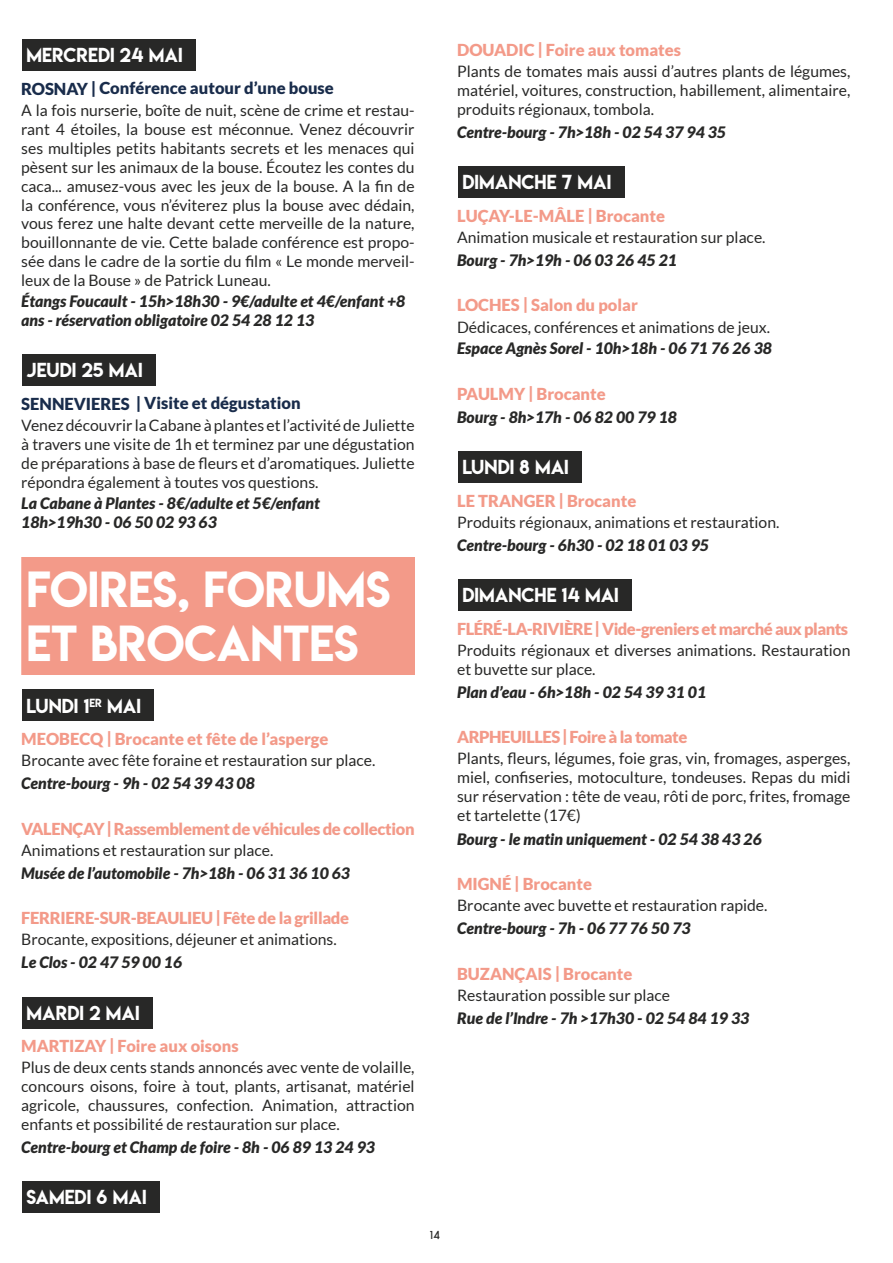
<style>
.page{position:relative;width:893px;height:1263px;background:#fff}
.page>*{position:absolute;margin:0;border:0;box-sizing:border-box;transform-origin:0 0}
.t1{font:45px/54px "Lemon Milk";color:#fff}
.t2{font:18px "Lemon Milk";color:#fff}
.t3{font:900 16.5px "Lato";color:#f39a89}
.t4{font:900 16.5px "Lato";letter-spacing:-.02em;color:#f39a89}
.t5{font:900 16.5px "Lato";letter-spacing:-.03em;color:#f39a89}
.t6{font:900 16.5px "Lato";color:#192c4b}
.t7{font:15.75px/18.9px "Lato";color:#282827;text-align:justify}
.t8{font:italic 900 15.75px/18.9px "Lato";color:#282827}
.t9{font:700 12px "Louis George Cafe";color:#282827}
</style>
<div class="page">
<div style="left:458px;top:166px;width:166px;height:32px;background:#282827"></div>
<div style="left:458px;top:451px;width:124px;height:32px;background:#282827"></div>
<div style="left:458px;top:579px;width:174px;height:32px;background:#282827"></div>
<div style="left:22px;top:39px;width:173px;height:32px;background:#282827"></div>
<div style="left:22px;top:354px;width:133px;height:32px;background:#282827"></div>
<div style="left:21px;top:557px;width:394px;height:118px;background:#f39a89"></div>
<div style="left:22px;top:689px;width:132px;height:32px;background:#282827"></div>
<div style="left:22px;top:996px;width:130px;height:32px;background:#282827"></div>
<div style="left:22px;top:1181px;width:137px;height:32px;background:#282827"></div>
<p class="t2" style="left:27px;top:43px;width:158px">MERCREDI 24 MAI</p>
<p class="t6" style="left:21px;top:79px;width:314px">ROSNAY | Conférence autour d’une bouse</p>
<p class="t7" style="left:21px;top:101px;width:395px">A la fois nurserie, boîte de nuit, scène de crime et restau&shy;rant 4 étoiles, la bouse est méconnue. Venez découvrir ses multiples petits habitants secrets et les menaces qui pèsent sur les animaux de la bouse. Écoutez les contes du caca... amusez-vous avec les jeux de la bouse. A la fin de la conférence, vous n’éviterez plus la bouse avec dédain, vous ferez une halte devant cette merveille de la nature, bouillonnante de vie. Cette balade conférence est propo&shy;sée dans le cadre de la sortie du film « Le monde merveil&shy;leux de la Bouse » de Patrick Luneau.</p>
<p class="t8" style="left:21px;top:292px;width:386px">Étangs Foucault - 15h&gt;18h30 - 9€/adulte et 4€/enfant +8 ans - réservation obligatoire 02 54 28 12 13</p>
<p class="t2" style="left:27px;top:357px;width:118px">JEUDI 25 MAI</p>
<p class="t6" style="left:21px;top:393px;width:281px">SENNEVIERES | Visite et dégustation</p>
<p class="t7" style="left:21px;top:416px;width:395px">Venez découvrir la Cabane à plantes et l’activité de Juliette à travers une visite de 1h et terminez par une dégustation de préparations à base de fleurs et d’aromatiques. Juliette répondra également à toutes vos questions.</p>
<p class="t8" style="left:21px;top:494px;width:300px">La Cabane à Plantes - 8€/adulte et 5€/enfant<br>18h&gt;19h30 - 06 50 02 93 63</p>
<h1 class="t1" style="left:27px;top:562px;width:365px">FOIRES, FORUMS<br>ET BROCANTES</h1>
<p class="t2" style="left:27px;top:693px;width:116px">LUNDI 1<sup>ER</sup> MAI</p>
<p class="t3" style="left:21px;top:729px;width:309px">MEOBECQ | Brocante et fête de l’asperge</p>
<p class="t7" style="left:21px;top:751px;width:356px">Brocante avec fête foraine et restauration sur place.</p>
<p class="t8" style="left:21px;top:774px;width:235px">Centre-bourg - 9h - 02 54 39 43 08</p>
<p class="t4" style="left:21px;top:819px;width:395px">VALENÇAY| Rassemblement de véhicules de collection</p>
<p class="t7" style="left:21px;top:840px;width:254px">Animations et restauration sur place.</p>
<p class="t8" style="left:21px;top:864px;width:330px">Musée de l’automobile - 7h&gt;18h - 06 31 36 10 63</p>
<p class="t4" style="left:21px;top:908px;width:329px">FERRIERE-SUR-BEAULIEU | Fête de la grillade</p>
<p class="t7" style="left:21px;top:930px;width:317px">Brocante, expositions, déjeuner et animations.</p>
<p class="t8" style="left:21px;top:953px;width:162px">Le Clos - 02 47 59 00 16</p>
<p class="t2" style="left:27px;top:1000px;width:115px">MARDI 2 MAI</p>
<p class="t3" style="left:21px;top:1036px;width:219px">MARTIZAY | Foire aux oisons</p>
<p class="t7" style="left:21px;top:1058px;width:395px">Plus de deux cents stands annoncés avec vente de volaille, concours oisons, foire à tout, plants, artisanat, matériel agricole, chaussures, confection. Animation, attraction enfants et possibilité de restauration sur place.</p>
<p class="t8" style="left:21px;top:1138px;width:355px">Centre-bourg et Champ de foire - 8h - 06 89 13 24 93</p>
<p class="t2" style="left:27px;top:1184px;width:122px">SAMEDI 6 MAI</p>
<p class="t9" style="left:429px;top:1227px;width:12px">14</p>
<p class="t3" style="left:457px;top:40px;width:226px">DOUADIC | Foire aux tomates</p>
<p class="t7" style="left:457px;top:62px;width:395px">Plants de tomates mais aussi d’autres plants de légumes, matériel, voitures, construction, habillement, alimentaire, produits régionaux, tombola.</p>
<p class="t8" style="left:457px;top:123px;width:270px">Centre-bourg - 7h&gt;18h - 02 54 37 94 35</p>
<p class="t2" style="left:462px;top:169px;width:151px">DIMANCHE 7 MAI</p>
<p class="t3" style="left:457px;top:206px;width:209px">LUÇAY-LE-MÂLE | Brocante</p>
<p class="t7" style="left:457px;top:227px;width:310px">Animation musicale et restauration sur place.</p>
<p class="t8" style="left:457px;top:251px;width:221px">Bourg - 7h&gt;19h - 06 03 26 45 21</p>
<p class="t3" style="left:457px;top:295px;width:182px">LOCHES | Salon du polar</p>
<p class="t7" style="left:457px;top:318px;width:314px">Dédicaces, conférences et animations de jeux.</p>
<p class="t8" style="left:457px;top:339px;width:316px">Espace Agnès Sorel - 10h&gt;18h - 06 71 76 26 38</p>
<p class="t3" style="left:457px;top:384px;width:150px">PAULMY | Brocante</p>
<p class="t8" style="left:457px;top:408px;width:221px">Bourg - 8h&gt;17h - 06 82 00 79 18</p>
<p class="t2" style="left:462px;top:454px;width:108px">LUNDI 8 MAI</p>
<p class="t3" style="left:457px;top:491px;width:181px">LE TRANGER | Brocante</p>
<p class="t7" style="left:457px;top:512px;width:324px">Produits régionaux, animations et restauration.</p>
<p class="t8" style="left:457px;top:536px;width:253px">Centre-bourg - 6h30 - 02 18 01 03 95</p>
<p class="t2" style="left:462px;top:582px;width:158px">DIMANCHE 14 MAI</p>
<p class="t5" style="left:457px;top:619px;width:393px">FLÉRÉ-LA-RIVIÈRE | Vide-greniers et marché aux plants</p>
<p class="t7" style="left:457px;top:640px;width:395px">Produits régionaux et diverses animations. Restauration et buvette sur place.</p>
<p class="t8" style="left:457px;top:683px;width:251px">Plan d’eau - 6h&gt;18h - 02 54 39 31 01</p>
<p class="t5" style="left:457px;top:727px;width:232px">ARPHEUILLES | Foire à la tomate</p>
<p class="t7" style="left:457px;top:749px;width:395px">Plants, fleurs, légumes, foie gras, vin, fromages, asperges, miel, confiseries, motoculture, tondeuses. Repas du midi sur réservation : tête de veau, rôti de porc, frites, fromage et tartelette (17€)</p>
<p class="t8" style="left:457px;top:830px;width:306px">Bourg - le matin uniquement - 02 54 38 43 26</p>
<p class="t3" style="left:457px;top:874px;width:136px">MIGNÉ | Brocante</p>
<p class="t7" style="left:457px;top:896px;width:312px">Brocante avec buvette et restauration rapide.</p>
<p class="t8" style="left:457px;top:919px;width:235px">Centre-bourg - 7h - 06 77 76 50 73</p>
<p class="t3" style="left:457px;top:964px;width:177px">BUZANÇAIS | Brocante</p>
<p class="t7" style="left:457px;top:985px;width:214px">Restauration possible sur place</p>
<p class="t8" style="left:457px;top:1009px;width:294px">Rue de l’Indre - 7h &gt;17h30 - 02 54 84 19 33</p>
</div>
